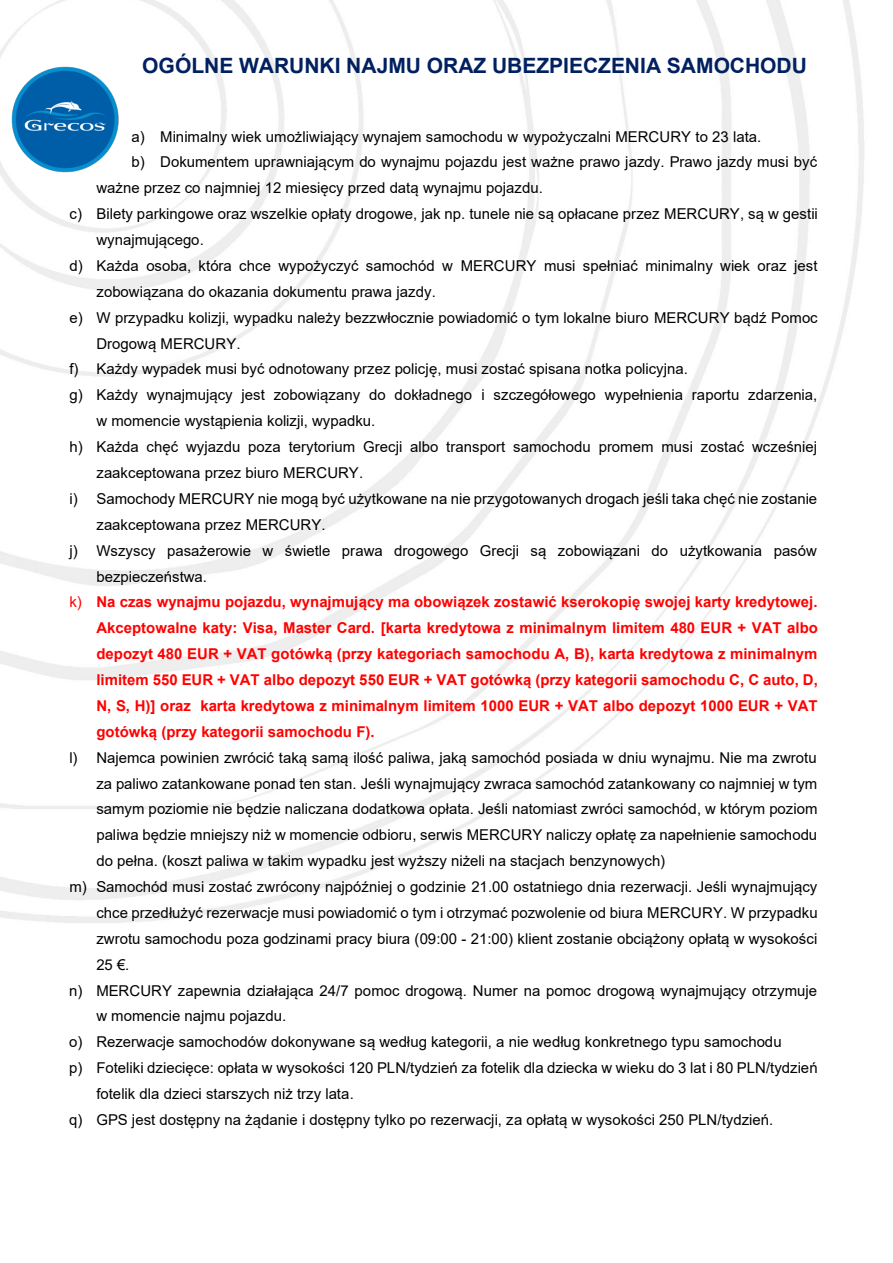
<style>
.page{position:relative;width:893px;height:1263px;background:#fff}
.page>*{position:absolute;margin:0;border:0;box-sizing:border-box;transform-origin:0 0}
.t1{font:700 21px "Arial";color:#002060}
.t2{font:15px "Arial";color:#000}
.t3{font:700 15px "Arial";color:#f00}
.s1{font-weight:400}
</style>
<div class="page">
<img style="left:12px;top:66px;width:106px;height:107px">
<h1 class="t1" style="left:142px;top:51px;width:666px">OGÓLNE WARUNKI NAJMU ORAZ UBEZPIECZENIA SAMOCHODU</h1>
<p class="t2" style="left:132px;top:126px;width:631px">a) Minimalny wiek umożliwiający wynajem samochodu w wypożyczalni MERCURY to 23 lata.</p>
<p class="t2" style="left:132px;top:152px;width:687px">b) Dokumentem uprawniającym do wynajmu pojazdu jest ważne prawo jazdy. Prawo jazdy musi być</p>
<p class="t2" style="left:97px;top:178px;width:448px">ważne przez co najmniej 12 miesięcy przed datą wynajmu pojazdu.</p>
<p class="t2" style="left:69px;top:203px;width:750px">c) Bilety parkingowe oraz wszelkie opłaty drogowe, jak np. tunele nie są opłacane przez MERCURY, są w gestii</p>
<p class="t2" style="left:97px;top:229px;width:109px">wynajmującego.</p>
<p class="t2" style="left:69px;top:255px;width:750px">d) Każda osoba, która chce wypożyczyć samochód w MERCURY musi spełniać minimalny wiek oraz jest</p>
<p class="t2" style="left:97px;top:281px;width:341px">zobowiązana do okazania dokumentu prawa jazdy.</p>
<p class="t2" style="left:69px;top:307px;width:750px">e) W przypadku kolizji, wypadku należy bezzwłocznie powiadomić o tym lokalne biuro MERCURY bądź Pomoc</p>
<p class="t2" style="left:97px;top:333px;width:146px">Drogową MERCURY.</p>
<p class="t2" style="left:69px;top:359px;width:620px">f) Każdy wypadek musi być odnotowany przez policję, musi zostać spisana notka policyjna.</p>
<p class="t2" style="left:69px;top:385px;width:749px">g) Każdy wynajmujący jest zobowiązany do dokładnego i szczegółowego wypełnienia raportu zdarzenia,</p>
<p class="t2" style="left:96px;top:411px;width:280px">w momencie wystąpienia kolizji, wypadku.</p>
<p class="t2" style="left:69px;top:436px;width:749px">h) Każda chęć wyjazdu poza terytorium Grecji albo transport samochodu promem musi zostać wcześniej</p>
<p class="t2" style="left:96px;top:462px;width:268px">zaakceptowana przez biuro MERCURY.</p>
<p class="t2" style="left:69px;top:488px;width:749px">i) Samochody MERCURY nie mogą być użytkowane na nie przygotowanych drogach jeśli taka chęć nie zostanie</p>
<p class="t2" style="left:96px;top:514px;width:231px">zaakceptowana przez MERCURY.</p>
<p class="t2" style="left:69px;top:540px;width:749px">j) Wszyscy pasażerowie w świetle prawa drogowego Grecji są zobowiązani do użytkowania pasów</p>
<p class="t2" style="left:96px;top:566px;width:112px">bezpieczeństwa.</p>
<p class="t3" style="left:69px;top:591px;width:750px"><span class="s1">k)</span> Na czas wynajmu pojazdu, wynajmujący ma obowiązek zostawić kserokopię swojej karty kredytowej.</p>
<p class="t3" style="left:96px;top:617px;width:723px">Akceptowalne katy: Visa, Master Card. [karta kredytowa z minimalnym limitem 480 EUR + VAT albo</p>
<p class="t3" style="left:96px;top:643px;width:723px">depozyt 480 EUR + VAT gotówką (przy kategoriach samochodu A, B), karta kredytowa z minimalnym</p>
<p class="t3" style="left:96px;top:669px;width:723px">limitem 550 EUR + VAT albo depozyt 550 EUR + VAT gotówką (przy kategorii samochodu C, C auto, D,</p>
<p class="t3" style="left:96px;top:695px;width:723px">N, S, H)] oraz karta kredytowa z minimalnym limitem 1000 EUR + VAT albo depozyt 1000 EUR + VAT</p>
<p class="t3" style="left:96px;top:721px;width:280px">gotówką (przy kategorii samochodu F).</p>
<p class="t2" style="left:69px;top:747px;width:749px">l) Najemca powinien zwrócić taką samą ilość paliwa, jaką samochód posiada w dniu wynajmu. Nie ma zwrotu</p>
<p class="t2" style="left:96px;top:773px;width:722px">za paliwo zatankowane ponad ten stan. Jeśli wynajmujący zwraca samochód zatankowany co najmniej w tym</p>
<p class="t2" style="left:96px;top:799px;width:723px">samym poziomie nie będzie naliczana dodatkowa opłata. Jeśli natomiast zwróci samochód, w którym poziom</p>
<p class="t2" style="left:96px;top:825px;width:722px">paliwa będzie mniejszy niż w momencie odbioru, serwis MERCURY naliczy opłatę za napełnienie samochodu</p>
<p class="t2" style="left:96px;top:851px;width:570px">do pełna. (koszt paliwa w takim wypadku jest wyższy niżeli na stacjach benzynowych)</p>
<p class="t2" style="left:69px;top:876px;width:750px">m) Samochód musi zostać zwrócony najpóźniej o godzinie 21.00 ostatniego dnia rezerwacji. Jeśli wynajmujący</p>
<p class="t2" style="left:96px;top:902px;width:723px">chce przedłużyć rezerwacje musi powiadomić o tym i otrzymać pozwolenie od biura MERCURY. W przypadku</p>
<p class="t2" style="left:96px;top:928px;width:723px">zwrotu samochodu poza godzinami pracy biura (09:00 - 21:00) klient zostanie obciążony opłatą w wysokości</p>
<p class="t2" style="left:96px;top:954px;width:35px">25 €.</p>
<p class="t2" style="left:69px;top:980px;width:749px">n) MERCURY zapewnia działająca 24/7 pomoc drogową. Numer na pomoc drogową wynajmujący otrzymuje</p>
<p class="t2" style="left:96px;top:1006px;width:191px">w momencie najmu pojazdu.</p>
<p class="t2" style="left:69px;top:1032px;width:714px">o) Rezerwacje samochodów dokonywane są według kategorii, a nie według konkretnego typu samochodu</p>
<p class="t2" style="left:69px;top:1058px;width:750px">p) Foteliki dziecięce: opłata w wysokości 120 PLN/tydzień za fotelik dla dziecka w wieku do 3 lat i 80 PLN/tydzień</p>
<p class="t2" style="left:96px;top:1083px;width:259px">fotelik dla dzieci starszych niż trzy lata.</p>
<p class="t2" style="left:69px;top:1109px;width:706px">q) GPS jest dostępny na żądanie i dostępny tylko po rezerwacji, za opłatą w wysokości 250 PLN/tydzień.</p>
</div>
